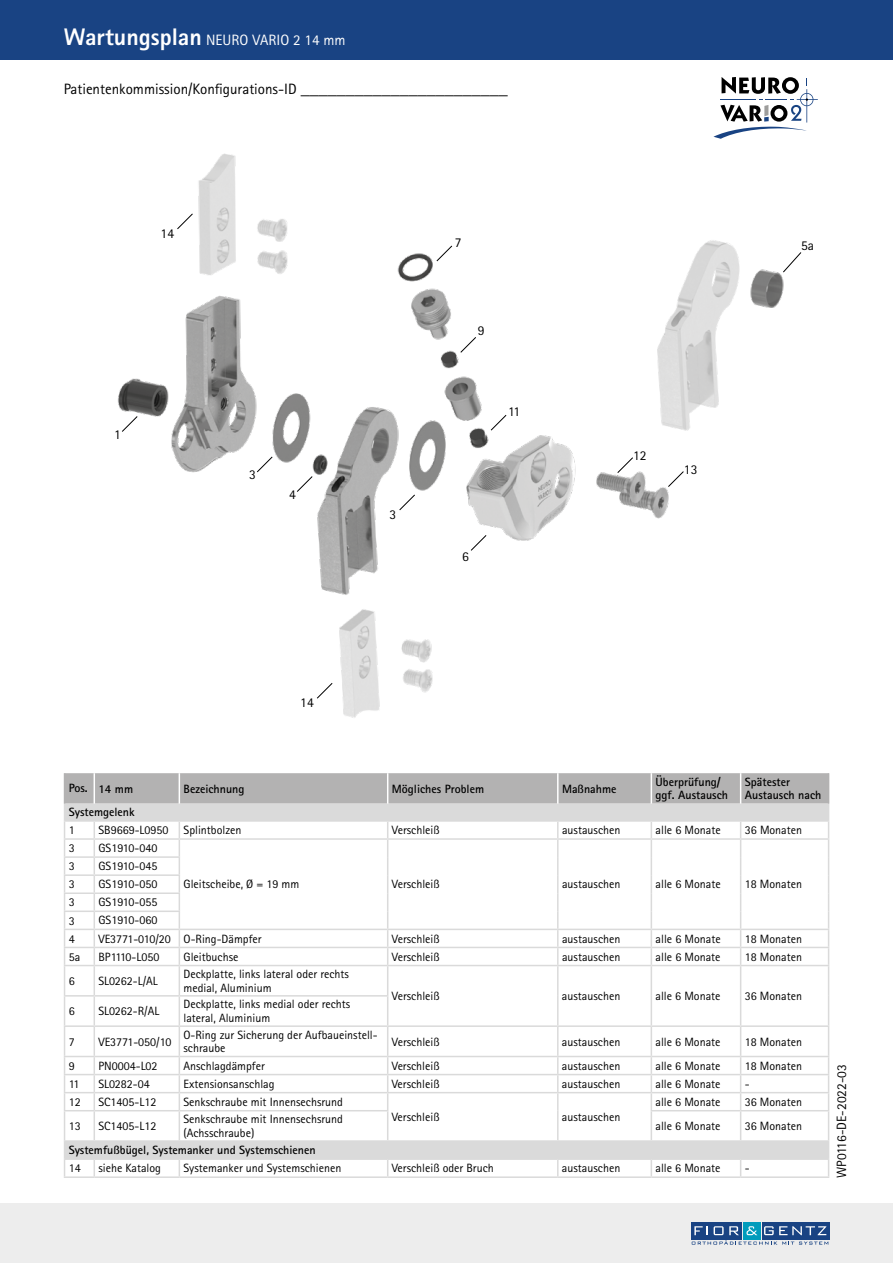
<style>
.page{position:relative;width:893px;height:1263px;background:#fff}
.page>*{position:absolute;margin:0;border:0;box-sizing:border-box;transform-origin:0 0}
.t1{font:15px "Rotis Sans Serif Pro";color:#000}
.t2{font:15px "Rotis Sans Serif Pro";color:#fff}
.t3{font:13.5px "Rotis Sans Serif Pro";color:#000}
.t4{font:12px/13.5px "Rotis Sans Serif Pro";color:#000}
.t5{font:700 12px/13.5px "Rotis Sans Serif Pro";color:#000}
.s1{font-weight:800;font-size:24px}
.s2{font-family:"Minion Pro";font-size:18px}
</style>
<div class="page">
<div style="left:0;top:0;width:893px;height:60px;background:#194383"></div>
<div style="left:0;top:1203px;width:893px;height:60px;background:#ededed"></div>
<div style="left:743px;top:1222px;width:17px;height:17px;background:#009cbc"></div>
<div style="left:762px;top:1222px;width:67px;height:17px;background:#194383"></div>
<div style="left:691px;top:1222px;width:51px;height:17px;background:#194383"></div>
<svg style="left:692px;top:1226px;width:136px;height:18px"></svg>
<img style="left:117px;top:253px;width:552px;height:342px">
<img style="left:750px;top:269px;width:34px;height:39px">
<svg style="left:644px;top:240px;width:96px;height:195px"></svg>
<svg style="left:197px;top:153px;width:93px;height:128px"></svg>
<svg style="left:339px;top:609px;width:94px;height:109px"></svg>
<svg style="left:713px;top:77px;width:105px;height:62px"></svg>
<hr style="left:64px;top:1176px;width:30px;height:2px;background:#dadada">
<hr style="left:94px;top:1176px;width:85px;height:2px;background:#dadada">
<hr style="left:179px;top:1176px;width:209px;height:2px;background:#dadada">
<hr style="left:388px;top:1176px;width:170px;height:2px;background:#dadada">
<hr style="left:558px;top:1176px;width:93px;height:2px;background:#dadada">
<hr style="left:651px;top:1176px;width:90px;height:2px;background:#dadada">
<hr style="left:741px;top:1176px;width:88px;height:2px;background:#dadada">
<svg style="left:64px;top:773px;width:765px;height:403px"></svg>
<hr style="left:94px;top:1140px;width:85px;height:2px;background:#dadada">
<svg style="left:121px;top:415px;width:17px;height:18px"></svg>
<svg style="left:256px;top:456px;width:17px;height:17px"></svg>
<svg style="left:399px;top:494px;width:17px;height:17px"></svg>
<svg style="left:296px;top:475px;width:17px;height:18px"></svg>
<svg style="left:317px;top:683px;width:16px;height:16px"></svg>
<svg style="left:177px;top:213px;width:16px;height:17px"></svg>
<svg style="left:470px;top:534px;width:17px;height:17px"></svg>
<svg style="left:460px;top:336px;width:17px;height:17px"></svg>
<svg style="left:490px;top:414px;width:17px;height:17px"></svg>
<svg style="left:617px;top:457px;width:17px;height:17px"></svg>
<svg style="left:667px;top:470px;width:17px;height:18px"></svg>
<svg style="left:436px;top:245px;width:17px;height:17px"></svg>
<svg style="left:782px;top:252px;width:20px;height:21px"></svg>
<p class="t2" style="left:64px;top:31px;width:283px"><span class="s1">Wartungsplan</span> NEURO VARIO 2 14 mm</p>
<p class="t1" style="left:64px;top:80px;width:445px">Patientenkommission/Konfigurations-ID <span class="s2">_______________________</span></p>
<p class="t3" style="left:161px;top:226px;width:15px">14</p>
<p class="t3" style="left:114px;top:426px;width:8px">1</p>
<p class="t3" style="left:249px;top:466px;width:8px">3</p>
<p class="t3" style="left:289px;top:486px;width:8px">4</p>
<p class="t3" style="left:390px;top:507px;width:8px">3</p>
<p class="t3" style="left:455px;top:234px;width:8px">7</p>
<p class="t3" style="left:801px;top:238px;width:15px">5a</p>
<p class="t3" style="left:478px;top:323px;width:8px">9</p>
<p class="t3" style="left:508px;top:404px;width:14px">11</p>
<p class="t3" style="left:462px;top:548px;width:8px">6</p>
<p class="t3" style="left:633px;top:447px;width:15px">12</p>
<p class="t3" style="left:684px;top:461px;width:15px">13</p>
<p class="t3" style="left:300px;top:695px;width:15px">14</p>
<p class="t5" style="left:69px;top:781px;width:66px">Pos. 14 mm</p>
<p class="t5" style="left:184px;top:782px;width:62px">Bezeichnung</p>
<p class="t5" style="left:392px;top:782px;width:94px">Mögliches Problem</p>
<p class="t5" style="left:562px;top:782px;width:56px">Maßnahme</p>
<p class="t5" style="left:656px;top:775px;width:74px">Überprüfung/ ggf. Austausch</p>
<p class="t5" style="left:745px;top:775px;width:78px">Spätester<br>Austausch nach</p>
<p class="t5" style="left:69px;top:805px;width:67px">Systemgelenk</p>
<p class="t4" style="left:69px;top:823px;width:7px">1</p>
<p class="t4" style="left:99px;top:823px;width:71px">SB9669-L0950</p>
<p class="t4" style="left:184px;top:823px;width:59px">Splintbolzen</p>
<p class="t4" style="left:392px;top:823px;width:49px">Verschleiß</p>
<p class="t4" style="left:562px;top:823px;width:60px">austauschen</p>
<p class="t4" style="left:656px;top:823px;width:67px">alle 6 Monate</p>
<p class="t4" style="left:745px;top:823px;width:59px">36 Monaten</p>
<p class="t4" style="left:69px;top:841px;width:7px">3</p>
<p class="t4" style="left:99px;top:841px;width:60px">GS1910-040</p>
<p class="t4" style="left:184px;top:878px;width:117px">Gleitscheibe, Ø = 19 mm</p>
<p class="t4" style="left:392px;top:878px;width:49px">Verschleiß</p>
<p class="t4" style="left:562px;top:878px;width:60px">austauschen</p>
<p class="t4" style="left:656px;top:878px;width:67px">alle 6 Monate</p>
<p class="t4" style="left:745px;top:878px;width:59px">18 Monaten</p>
<p class="t4" style="left:69px;top:859px;width:7px">3</p>
<p class="t4" style="left:99px;top:859px;width:60px">GS1910-045</p>
<p class="t4" style="left:69px;top:878px;width:7px">3</p>
<p class="t4" style="left:99px;top:877px;width:60px">GS1910-050</p>
<p class="t4" style="left:69px;top:896px;width:7px">3</p>
<p class="t4" style="left:99px;top:895px;width:60px">GS1910-055</p>
<p class="t4" style="left:69px;top:914px;width:7px">3</p>
<p class="t4" style="left:99px;top:913px;width:60px">GS1910-060</p>
<p class="t4" style="left:69px;top:932px;width:7px">4</p>
<p class="t4" style="left:99px;top:932px;width:165px">VE3771-010/20 O-Ring-Dämpfer</p>
<p class="t4" style="left:392px;top:932px;width:49px">Verschleiß</p>
<p class="t4" style="left:562px;top:932px;width:60px">austauschen</p>
<p class="t4" style="left:656px;top:932px;width:67px">alle 6 Monate</p>
<p class="t4" style="left:745px;top:932px;width:59px">18 Monaten</p>
<p class="t4" style="left:69px;top:950px;width:13px">5a</p>
<p class="t4" style="left:98px;top:950px;width:62px">BP1110-L050</p>
<p class="t4" style="left:184px;top:950px;width:56px">Gleitbuchse</p>
<p class="t4" style="left:392px;top:950px;width:49px">Verschleiß</p>
<p class="t4" style="left:562px;top:950px;width:60px">austauschen</p>
<p class="t4" style="left:655px;top:950px;width:67px">alle 6 Monate</p>
<p class="t4" style="left:745px;top:950px;width:59px">18 Monaten</p>
<p class="t4" style="left:69px;top:974px;width:7px">6</p>
<p class="t4" style="left:98px;top:974px;width:61px">SL0262-L/AL</p>
<p class="t4" style="left:184px;top:967px;width:167px">Deckplatte, links lateral oder rechts medial, Aluminium</p>
<p class="t4" style="left:392px;top:989px;width:49px">Verschleiß</p>
<p class="t4" style="left:562px;top:989px;width:60px">austauschen</p>
<p class="t4" style="left:655px;top:989px;width:67px">alle 6 Monate</p>
<p class="t4" style="left:745px;top:989px;width:59px">36 Monaten</p>
<p class="t4" style="left:69px;top:1004px;width:7px">6</p>
<p class="t4" style="left:98px;top:1004px;width:62px">SL0262-R/AL</p>
<p class="t4" style="left:184px;top:998px;width:168px">Deckplatte, links medial oder rechts lateral, Aluminium</p>
<p class="t4" style="left:69px;top:1035px;width:7px">7</p>
<p class="t4" style="left:98px;top:1035px;width:74px">VE3771-050/10</p>
<p class="t4" style="left:184px;top:1028px;width:196px">O-Ring zur Sicherung der Aufbaueinstell&shy;schraube</p>
<p class="t4" style="left:392px;top:1035px;width:49px">Verschleiß</p>
<p class="t4" style="left:562px;top:1035px;width:60px">austauschen</p>
<p class="t4" style="left:655px;top:1035px;width:67px">alle 6 Monate</p>
<p class="t4" style="left:745px;top:1035px;width:59px">18 Monaten</p>
<p class="t4" style="left:69px;top:1059px;width:7px">9</p>
<p class="t4" style="left:98px;top:1059px;width:60px">PN0004-L02</p>
<p class="t4" style="left:184px;top:1059px;width:83px">Anschlagdämpfer</p>
<p class="t4" style="left:392px;top:1059px;width:49px">Verschleiß</p>
<p class="t4" style="left:562px;top:1059px;width:60px">austauschen</p>
<p class="t4" style="left:655px;top:1059px;width:67px">alle 6 Monate</p>
<p class="t4" style="left:745px;top:1059px;width:59px">18 Monaten</p>
<p class="t4" style="left:69px;top:1077px;width:12px">11</p>
<p class="t4" style="left:98px;top:1077px;width:53px">SL0282-04</p>
<p class="t4" style="left:183px;top:1077px;width:93px">Extensionsanschlag</p>
<p class="t4" style="left:392px;top:1077px;width:49px">Verschleiß</p>
<p class="t4" style="left:562px;top:1077px;width:60px">austauschen</p>
<p class="t4" style="left:655px;top:1077px;width:67px">alle 6 Monate</p>
<p class="t4" style="left:745px;top:1077px;width:6px">-</p>
<p class="t4" style="left:69px;top:1095px;width:13px">12</p>
<p class="t4" style="left:98px;top:1095px;width:59px">SC1405-L12</p>
<p class="t4" style="left:183px;top:1095px;width:161px">Senkschraube mit Innensechsrund</p>
<p class="t4" style="left:392px;top:1110px;width:49px">Verschleiß</p>
<p class="t4" style="left:562px;top:1110px;width:60px">austauschen</p>
<p class="t4" style="left:655px;top:1095px;width:67px">alle 6 Monate</p>
<p class="t4" style="left:745px;top:1095px;width:59px">36 Monaten</p>
<p class="t4" style="left:69px;top:1119px;width:13px">13</p>
<p class="t4" style="left:98px;top:1119px;width:59px">SC1405-L12</p>
<p class="t4" style="left:183px;top:1112px;width:161px">Senkschraube mit Innensechsrund (Achsschraube)</p>
<p class="t4" style="left:655px;top:1119px;width:67px">alle 6 Monate</p>
<p class="t4" style="left:745px;top:1119px;width:59px">36 Monaten</p>
<p class="t5" style="left:69px;top:1143px;width:249px">Systemfußbügel, Systemanker und Systemschienen</p>
<p class="t4" style="left:69px;top:1161px;width:13px">14</p>
<p class="t4" style="left:98px;top:1161px;width:64px">siehe Katalog</p>
<p class="t4" style="left:183px;top:1161px;width:159px">Systemanker und Systemschienen</p>
<p class="t4" style="left:392px;top:1161px;width:103px">Verschleiß oder Bruch</p>
<p class="t4" style="left:562px;top:1161px;width:60px">austauschen</p>
<p class="t4" style="left:655px;top:1161px;width:67px">alle 6 Monate</p>
<p class="t4" style="left:745px;top:1161px;width:6px">-</p>
<p class="t3" style="left:834px;top:1178px;width:115px;rotate:-90deg">WP0116-DE-2022-03</p>
</div>
